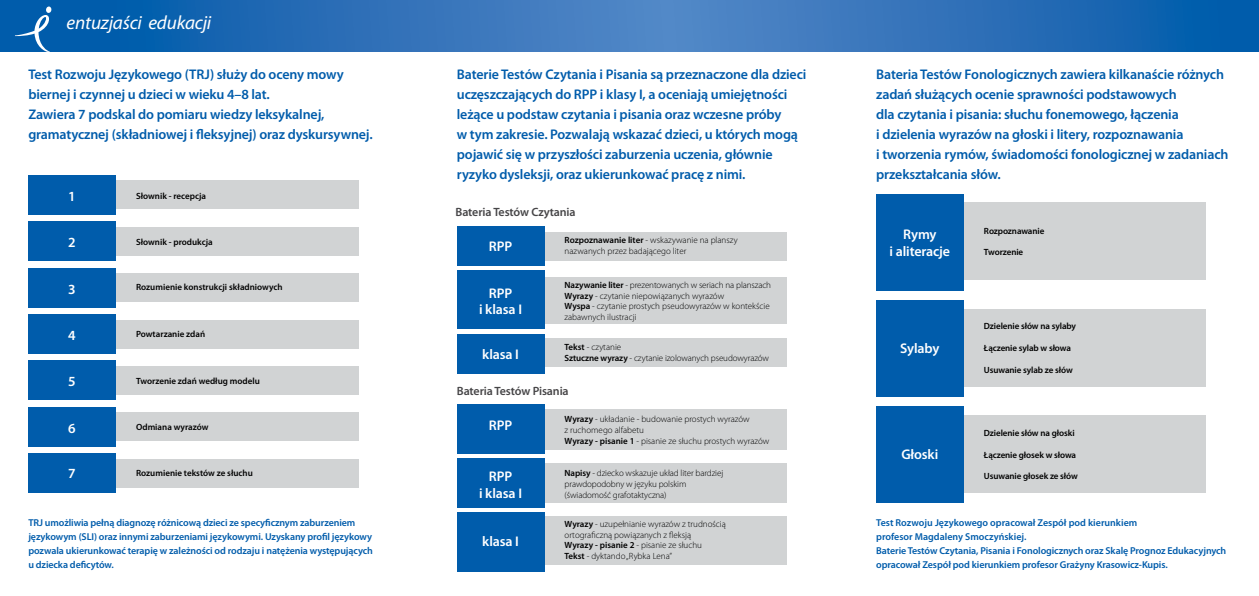
<style>
.page{position:relative;width:1259px;height:596px;background:#fff}
.page>*{position:absolute;margin:0;border:0;box-sizing:border-box;transform-origin:0 0}
.t1{font:italic 19.2px "Myriad Pro";letter-spacing:-.01em;color:#fff}
.t2{font:600 14px/20px "Myriad Pro";letter-spacing:-.01em;color:#005cab}
.t3{font:600 14px/16.8px "Myriad Pro";letter-spacing:-.01em;color:#fff;text-align:center}
.t4{font:600 12px "Myriad Pro";letter-spacing:-.01em;color:#464547}
.t5{font:600 10px/14px "Myriad Pro";letter-spacing:-.01em;color:#005cab}
.t6{font:300 9px/10.8px "Myriad Pro";color:#000}
.t7{font:600 9px "Myriad Pro";letter-spacing:-.01em;color:#000}
.s1{font-weight:600}
</style>
<div class="page">
<div style="left:539px;top:232px;width:248px;height:28px;background:#d1d3d4"></div>
<div style="left:539px;top:409px;width:248px;height:40px;background:#d1d3d4"></div>
<div style="left:539px;top:337px;width:248px;height:29px;background:#d1d3d4"></div>
<div style="left:539px;top:516px;width:248px;height:48px;background:#d1d3d4"></div>
<div style="left:539px;top:277px;width:248px;height:47px;background:#d1d3d4"></div>
<div style="left:539px;top:463px;width:248px;height:40px;background:#d1d3d4"></div>
<div style="left:457px;top:226px;width:87px;height:39px;background:#005cab"></div>
<div style="left:457px;top:404px;width:87px;height:49px;background:#005cab"></div>
<div style="left:457px;top:334px;width:87px;height:39px;background:#005cab"></div>
<div style="left:457px;top:512px;width:87px;height:59px;background:#005cab"></div>
<div style="left:457px;top:270px;width:87px;height:59px;background:#005cab"></div>
<div style="left:457px;top:458px;width:87px;height:49px;background:#005cab"></div>
<div style="left:111px;top:458px;width:247px;height:29px;background:#d1d3d4"></div>
<div style="left:111px;top:412px;width:247px;height:28px;background:#d1d3d4"></div>
<div style="left:111px;top:366px;width:247px;height:28px;background:#d1d3d4"></div>
<div style="left:111px;top:319px;width:247px;height:29px;background:#d1d3d4"></div>
<div style="left:111px;top:273px;width:247px;height:28px;background:#d1d3d4"></div>
<div style="left:111px;top:227px;width:247px;height:28px;background:#d1d3d4"></div>
<div style="left:111px;top:180px;width:247px;height:29px;background:#d1d3d4"></div>
<div style="left:28px;top:175px;width:88px;height:39px;background:#005cab"></div>
<div style="left:28px;top:360px;width:88px;height:40px;background:#005cab"></div>
<div style="left:28px;top:268px;width:88px;height:39px;background:#005cab"></div>
<div style="left:28px;top:453px;width:88px;height:39px;background:#005cab"></div>
<div style="left:28px;top:221px;width:88px;height:40px;background:#005cab"></div>
<div style="left:28px;top:407px;width:88px;height:39px;background:#005cab"></div>
<div style="left:28px;top:314px;width:88px;height:39px;background:#005cab"></div>
<div style="left:958px;top:202px;width:248px;height:77px;background:#d1d3d4"></div>
<div style="left:958px;top:309px;width:248px;height:77px;background:#d1d3d4"></div>
<div style="left:958px;top:415px;width:248px;height:77px;background:#d1d3d4"></div>
<div style="left:876px;top:194px;width:87px;height:96px;background:#005cab"></div>
<div style="left:876px;top:300px;width:87px;height:96px;background:#005cab"></div>
<div style="left:876px;top:406px;width:87px;height:96px;background:#005cab"></div>
<svg style="left:0;top:0;width:1259px;height:51px;background:#296fb7"></svg>
<svg style="left:15px;top:7px;width:36px;height:45px;background:#2875b8"></svg>
<h1 class="t1" style="left:67px;top:11px;width:146px">entuzjaści edukacji</h1>
<p class="t2" style="left:28px;top:63px;width:346px">Test Rozwoju Językowego (TRJ) służy do oceny mowy biernej i czynnej u dzieci w wieku 4–8 lat.<br>Zawiera 7 podskal do pomiaru wiedzy leksykalnej, gramatycznej (składniowej i fleksyjnej) oraz dyskursywnej.</p>
<p class="t2" style="left:457px;top:63px;width:351px">Baterie Testów Czytania i Pisania są przeznaczone dla dzieci uczęszczających do RPP i klasy I, a oceniają umiejętności leżące u podstaw czytania i pisania oraz wczesne próby<br>w tym zakresie. Pozwalają wskazać dzieci, u których mogą pojawić się w przyszłości zaburzenia uczenia, głównie ryzyko dysleksji, oraz ukierunkować pracę z nimi.</p>
<p class="t2" style="left:876px;top:64px;width:354px">Bateria Testów Fonologicznych zawiera kilkanaście różnych zadań służących ocenie sprawności podstawowych<br>dla czytania i pisania: słuchu fonemowego, łączenia<br>i dzielenia wyrazów na głoski i litery, rozpoznawania<br>i tworzenia rymów, świadomości fonologicznej w zadaniach przekształcania słów.</p>
<p class="t3" style="left:68px;top:187px;width:9px">1</p>
<p class="t3" style="left:68px;top:233px;width:9px">2</p>
<p class="t3" style="left:68px;top:280px;width:9px">3</p>
<p class="t3" style="left:68px;top:326px;width:9px">4</p>
<p class="t3" style="left:68px;top:372px;width:9px">5</p>
<p class="t3" style="left:68px;top:419px;width:9px">6</p>
<p class="t3" style="left:68px;top:464px;width:9px">7</p>
<p class="t7" style="left:136px;top:190px;width:72px">Słownik - recepcja</p>
<p class="t7" style="left:136px;top:236px;width:78px">Słownik - produkcja</p>
<p class="t7" style="left:136px;top:281px;width:148px">Rozumienie konstrukcji składniowych</p>
<p class="t7" style="left:136px;top:328px;width:71px">Powtarzanie zdań</p>
<p class="t7" style="left:136px;top:375px;width:125px">Tworzenie zdań według modelu</p>
<p class="t7" style="left:136px;top:421px;width:74px">Odmiana wyrazów</p>
<p class="t7" style="left:136px;top:466px;width:118px">Rozumienie tekstów ze słuchu</p>
<p class="t4" style="left:455px;top:204px;width:122px">Bateria Testów Czytania</p>
<p class="t3" style="left:489px;top:238px;width:25px">RPP</p>
<p class="t3" style="left:479px;top:284px;width:44px">RPP<br>i klasa I</p>
<p class="t3" style="left:482px;top:345px;width:38px">klasa I</p>
<p class="t6" style="left:564px;top:235px;width:175px"><span class="s1">Rozpoznawanie liter</span> - wskazywanie na planszy nazwanych przez badającego liter</p>
<p class="t6" style="left:564px;top:279px;width:208px"><span class="s1">Nazywanie liter</span> - prezentowanych w seriach na planszach <span class="s1">Wyrazy</span> - czytanie niepowiązanych wyrazów<br><span class="s1">Wyspa</span> - czytanie prostych pseudowyrazów w kontekście zabawnych ilustracji</p>
<p class="t6" style="left:564px;top:341px;width:206px"><span class="s1">Tekst</span> - czytanie<br><span class="s1">Sztuczne wyrazy</span> - czytanie izolowanych pseudowyrazów</p>
<p class="t4" style="left:457px;top:383px;width:113px">Bateria Testów Pisania</p>
<p class="t3" style="left:489px;top:416px;width:25px">RPP</p>
<p class="t3" style="left:479px;top:467px;width:44px">RPP<br>i klasa I</p>
<p class="t6" style="left:564px;top:414px;width:206px"><span class="s1">Wyrazy</span> - układanie - budowanie prostych wyrazów<br>z ruchomego alfabetu<br><span class="s1">Wyrazy - pisanie 1</span> - pisanie ze słuchu prostych wyrazów</p>
<p class="t6" style="left:564px;top:467px;width:160px"><span class="s1">Napisy</span> - dziecko wskazuje układ liter bardziej prawdopodobny w języku polskim (świadomość grafotaktyczna)</p>
<p class="t3" style="left:889px;top:225px;width:62px">Rymy<br>i aliteracje</p>
<p class="t3" style="left:900px;top:339px;width:41px">Sylaby</p>
<p class="t3" style="left:901px;top:445px;width:39px">Głoski</p>
<p class="t7" style="left:984px;top:225px;width:62px">Rozpoznawanie</p>
<p class="t7" style="left:984px;top:246px;width:41px">Tworzenie</p>
<p class="t7" style="left:984px;top:320px;width:94px">Dzielenie słów na sylaby</p>
<p class="t7" style="left:984px;top:342px;width:89px">Łączenie sylab w słowa</p>
<p class="t7" style="left:984px;top:363px;width:90px">Usuwanie sylab ze słów</p>
<p class="t7" style="left:984px;top:427px;width:92px">Dzielenie słów na głoski</p>
<p class="t7" style="left:984px;top:448px;width:94px">Łączenie głosek w słowa</p>
<p class="t7" style="left:984px;top:470px;width:95px">Usuwanie głosek ze słów</p>
<p class="t5" style="left:28px;top:514px;width:346px">TRJ umożliwia pełną diagnozę różnicową dzieci ze specyficznym zaburzeniem językowym (SLI) oraz innymi zaburzeniami językowymi. Uzyskany profil językowy pozwala ukierunkować terapię w zależności od rodzaju i natężenia występujących u dziecka deficytów.</p>
<p class="t5" style="left:876px;top:514px;width:352px">Test Rozwoju Językowego opracował Zespół pod kierunkiem<br>profesor Magdaleny Smoczyńskiej.<br>Baterie Testów Czytania, Pisania i Fonologicznych oraz Skalę Prognoz Edukacyjnych opracował Zespół pod kierunkiem profesor Grażyny Krasowicz-Kupis.</p>
<p class="t6" style="left:564px;top:518px;width:163px"><span class="s1">Wyrazy</span> - uzupełnianie wyrazów z trudnością ortograficzną powiązanych z fleksją<br><span class="s1">Wyrazy - pisanie 2</span> - pisanie ze słuchu<br><span class="s1">Tekst</span> - dyktando „Rybka Lena”</p>
<p class="t3" style="left:482px;top:532px;width:38px">klasa I</p>
</div>
